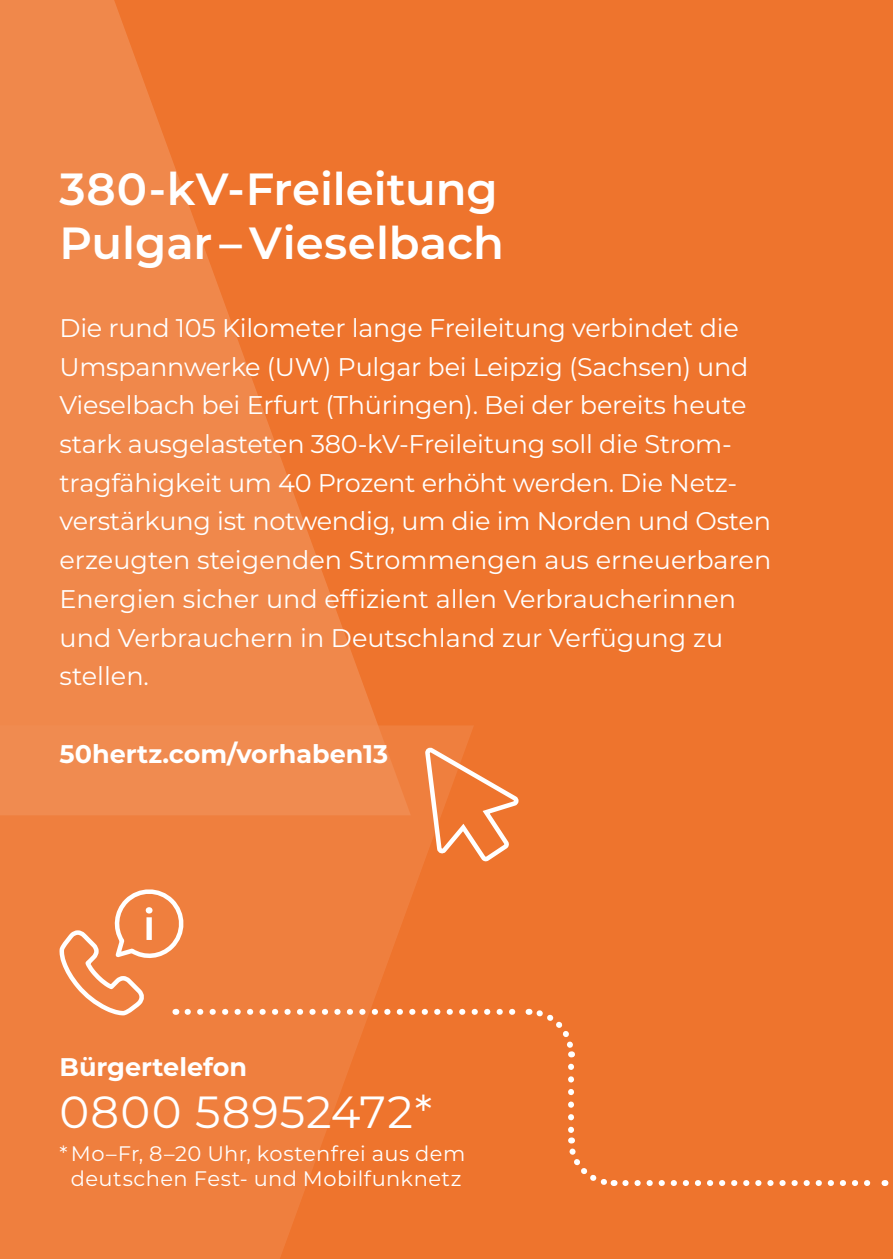
<style>
.page{position:relative;width:893px;height:1259px;background:#ee742d}
.page>*{position:absolute;margin:0;border:0;box-sizing:border-box;transform-origin:0 0}
.t1{font:600 45px "Montserrat";color:#fff}
.t2{font:45px "Montserrat";color:#fff}
.t3{font:25.5px/38.7px "Montserrat";letter-spacing:-.01em;color:#fff}
.t4{font:700 25.5px "Montserrat";color:#fff}
.t5{font:21px/25.2px "Montserrat";letter-spacing:.02em;color:#fff;text-align:center}
</style>
<div class="page">
<svg style="left:0;top:0;width:378px;height:725px;fill:#f0884b"></svg>
<svg style="left:0;top:725px;width:473px;height:534px;fill:#ef7f3e"></svg>
<svg style="left:528px;top:1008px;width:47px;height:49px"></svg>
<svg style="left:568px;top:1066px;width:47px;height:120px"></svg>
<svg style="left:625px;top:1180px;width:260px;height:6px"></svg>
<svg style="left:57px;top:888px;width:459px;height:129px"></svg>
<svg style="left:422px;top:743px;width:97px;height:122px"></svg>
<p class="t1" style="left:60px;top:158px;width:440px">380-kV-Freileitung</p>
<p class="t1" style="left:60px;top:212px;width:446px">Pulgar – Vieselbach</p>
<p class="t3" style="left:60px;top:308px;width:690px">Die rund 105 Kilometer lange Freileitung verbindet die<br>Umspannwerke (UW) Pulgar bei Leipzig (Sachsen) und</p>
<p class="t3" style="left:60px;top:385px;width:713px">Vieselbach bei Erfurt (Thüringen). Bei der bereits heute stark ausgelasteten 380-kV-Freileitung soll die Strom&shy;tragfähigkeit um 40 Prozent erhöht werden. Die Netz&shy;verstärkung ist notwendig, um die im Norden und Osten erzeugten steigenden Strommengen aus erneuerbaren</p>
<p class="t3" style="left:60px;top:578px;width:678px">Energien sicher und effizient allen Verbraucherinnen und Verbrauchern in Deutschland zur Verfügung zu stellen.</p>
<p class="t4" style="left:60px;top:735px;width:330px">50hertz.com/vorhaben13</p>
<p class="t4" style="left:60px;top:1048px;width:189px">Bürgertelefon</p>
<p class="t2" style="left:60px;top:1081px;width:374px">0800 58952472*</p>
<p class="t5" style="left:60px;top:1140px;width:407px">* Mo–Fr, 8–20 Uhr, kostenfrei aus dem deutschen Fest- und Mobilfunknetz</p>
</div>
